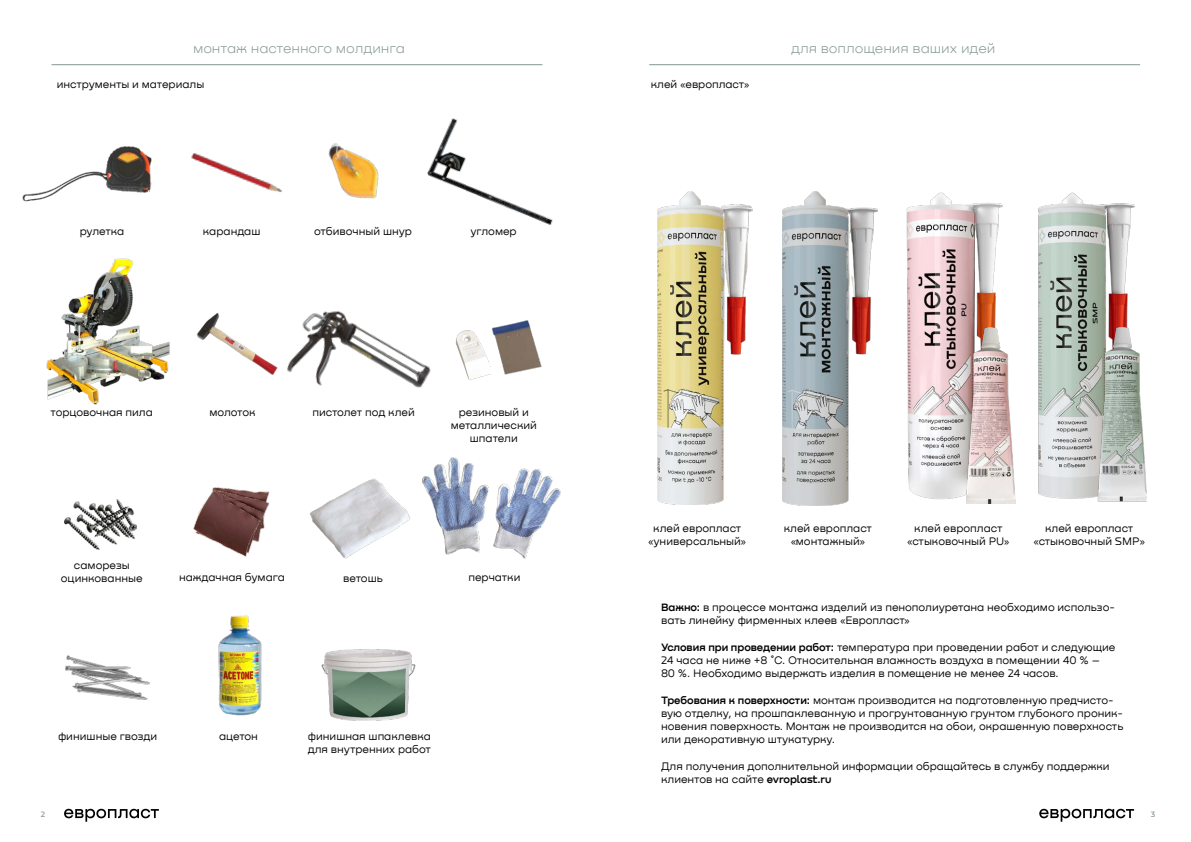
<style>
.page{position:relative;width:1191px;height:842px;background:#fff}
.page>*{position:absolute;margin:0;border:0;box-sizing:border-box;transform-origin:0 0}
.t1{font:300 14px "Nekst";letter-spacing:-.005em;color:#839794}
.t2{font:11px/13.2px "Nekst";letter-spacing:-.005em;color:#000;text-align:center}
.t3{font:500 8px "Nekst";color:#839794}
.s1{font-weight:600}
</style>
<div class="page">
<img style="left:22px;top:146px;width:130px;height:56px">
<img style="left:46px;top:258px;width:124px;height:147px">
<img style="left:455px;top:330px;width:33px;height:50px">
<img style="left:193px;top:487px;width:77px;height:70px">
<img style="left:191px;top:153px;width:91px;height:39px">
<img style="left:488px;top:320px;width:54px;height:55px">
<img style="left:309px;top:478px;width:101px;height:81px">
<img style="left:328px;top:143px;width:51px;height:56px">
<img style="left:427px;top:118px;width:126px;height:107px">
<img style="left:288px;top:311px;width:143px;height:77px">
<img style="left:422px;top:457px;width:139px;height:102px">
<img style="left:321px;top:649px;width:95px;height:71px">
<img style="left:218px;top:615px;width:44px;height:101px">
<img style="left:196px;top:312px;width:92px;height:63px">
<img style="left:64px;top:499px;width:72px;height:50px">
<hr style="left:51px;top:64px;width:491px;height:1px;background:#839794">
<hr style="left:649px;top:64px;width:491px;height:1px;background:#839794">
<svg style="left:64px;top:809px;width:95px;height:12px"></svg>
<svg style="left:1039px;top:809px;width:95px;height:12px"></svg>
<img style="left:66px;top:656px;width:84px;height:44px">
<img style="left:657px;top:192px;width:95px;height:312px">
<img style="left:782px;top:192px;width:95px;height:313px">
<img style="left:906px;top:193px;width:96px;height:307px">
<img style="left:1038px;top:193px;width:96px;height:306px">
<img style="left:966px;top:327px;width:49px;height:176px">
<img style="left:1096px;top:327px;width:51px;height:175px">
<p class="t1" style="left:193px;top:41px;width:213px">монтаж настенного молдинга</p>
<p class="t1" style="left:791px;top:41px;width:206px">для воплощения ваших идей</p>
<p class="t2" style="left:57px;top:77px;width:149px">инструменты и материалы</p>
<p class="t2" style="left:651px;top:77px;width:100px">клей «европласт»</p>
<p class="t2" style="left:80px;top:225px;width:46px">рулетка</p>
<p class="t2" style="left:203px;top:225px;width:59px">карандаш</p>
<p class="t2" style="left:314px;top:225px;width:100px">отбивочный шнур</p>
<p class="t2" style="left:470px;top:225px;width:48px">угломер</p>
<p class="t2" style="left:51px;top:405px;width:104px">торцовочная пила</p>
<p class="t2" style="left:209px;top:405px;width:48px">молоток</p>
<p class="t2" style="left:312px;top:405px;width:104px">пистолет под клей</p>
<p class="t2" style="left:451px;top:405px;width:88px">резиновый и металлический шпатели</p>
<p class="t2" style="left:648px;top:521px;width:100px">клей европласт «универсальный»</p>
<p class="t2" style="left:784px;top:521px;width:90px">клей европласт «монтажный»</p>
<p class="t2" style="left:907px;top:521px;width:104px">клей европласт «стыковочный PU»</p>
<p class="t2" style="left:1033px;top:521px;width:113px">клей европласт «стыковочный SMP»</p>
<p class="t2" style="left:61px;top:558px;width:83px">саморезы оцинкованные</p>
<p class="t2" style="left:179px;top:571px;width:107px">наждачная бумага</p>
<p class="t2" style="left:343px;top:571px;width:41px">ветошь</p>
<p class="t2" style="left:468px;top:570px;width:54px">перчатки</p>
<p class="t2" style="left:58px;top:729px;width:101px">финишные гвозди</p>
<p class="t2" style="left:219px;top:729px;width:40px">ацетон</p>
<p class="t2" style="left:308px;top:729px;width:125px;text-align:left">финишная шпаклевка для внутренних работ</p>
<p class="t2" style="left:661px;top:601px;width:455px;text-align:left"><span class="s1">Важно:</span> в процессе монтажа изделий из пенополиуретана необходимо использо&shy;вать линейку фирменных клеев «Европласт»</p>
<p class="t2" style="left:661px;top:640px;width:456px;text-align:left"><span class="s1">Условия при проведении работ:</span> температура при проведении работ и следующие<br>24 часа не ниже +8 ˚С. Относительная влажность воздуха в помещении 40 % –<br>80 %. Необходимо выдержать изделия в помещение не менее 24 часов.</p>
<p class="t2" style="left:661px;top:693px;width:464px;text-align:left"><span class="s1">Требования к поверхности:</span> монтаж производится на подготовленную предчисто&shy;вую отделку, на прошпаклеванную и прогрунтованную грунтом глубокого проник&shy;новения поверхность. Монтаж не производится на обои, окрашенную поверхность или декоративную штукатурку.</p>
<p class="t2" style="left:661px;top:759px;width:450px;text-align:left">Для получения дополнительной информации обращайтесь в службу поддержки клиентов на сайте <span class="s1">evroplast.ru</span></p>
<p class="t3" style="left:41px;top:810px;width:6px">2</p>
<p class="t3" style="left:1150px;top:810px;width:6px">3</p>
</div>
